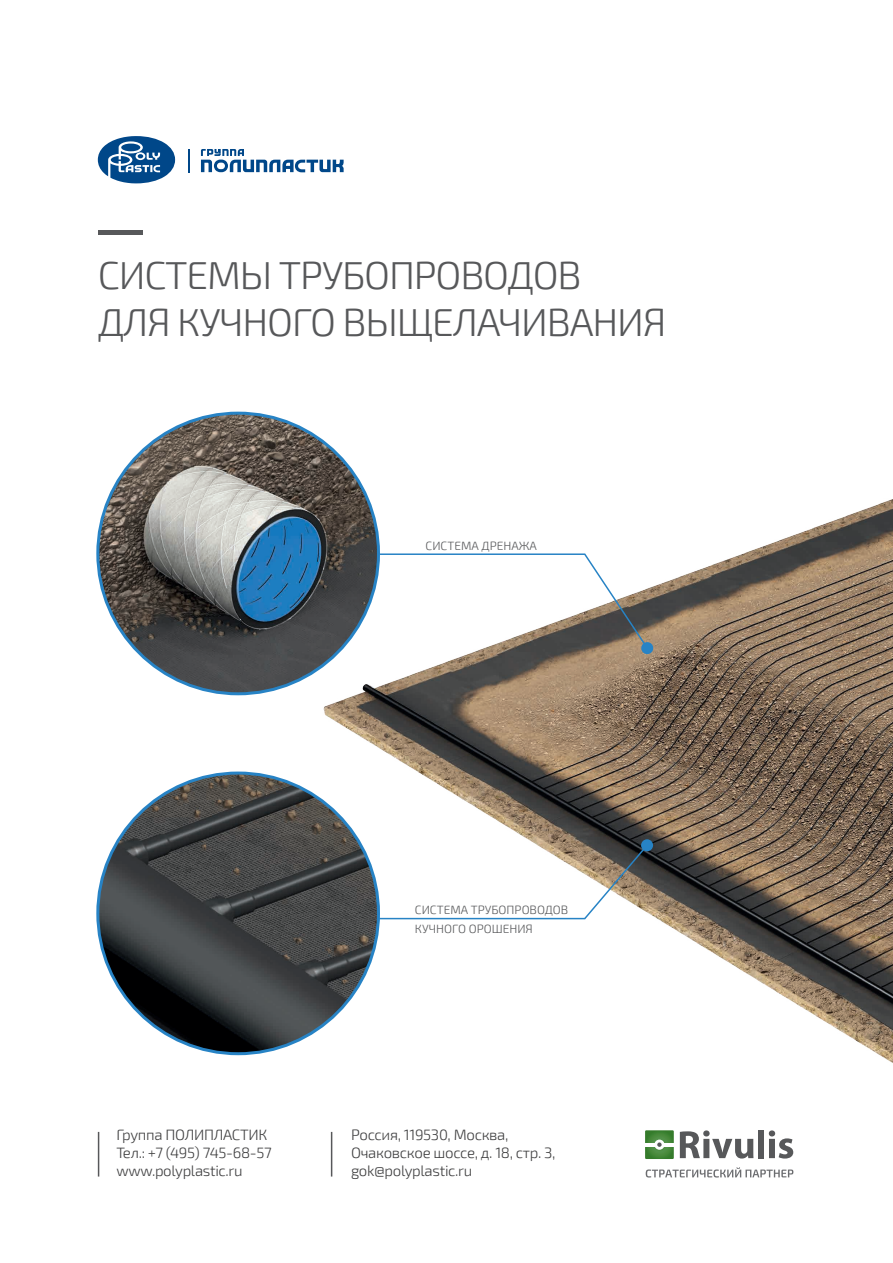
<style>
.page{position:relative;width:893px;height:1263px;background:#fff}
.page>*{position:absolute;margin:0;border:0;box-sizing:border-box;transform-origin:0 0}
.t1{font:300 39px/46.8px "Exo 2";letter-spacing:-.03em;color:#57585a}
.t2{font:300 15px/18px "Exo 2";letter-spacing:-.02em;color:#3e3e3f}
.t3{font:300 12px/19.5px "Exo 2";color:#57585a}
</style>
<div class="page">
<img style="left:311px;top:467px;width:582px;height:596px">
<img style="left:98px;top:413px;width:280px;height:281px;border-radius:140px">
<img style="left:98px;top:773px;width:280px;height:281px;border-radius:140px">
<svg style="left:98px;top:136px;width:77px;height:47px"></svg>
<svg style="left:201px;top:149px;width:143px;height:23px"></svg>
<hr style="left:188px;top:149px;width:2px;height:23px;background:#004789">
<hr style="left:98px;top:230px;width:44px;height:4px;background:#57585a">
<svg style="left:377px;top:553px;width:272px;height:97px"></svg>
<div style="left:641px;top:642px;width:12px;height:12px;background:#2783c5;border-radius:50%"></div>
<svg style="left:377px;top:843px;width:272px;height:77px"></svg>
<div style="left:641px;top:839px;width:12px;height:12px;background:#2783c5;border-radius:50%"></div>
<hr style="left:98px;top:1132px;width:1px;height:44px;background:#57585a">
<hr style="left:331px;top:1132px;width:1px;height:44px;background:#57585a">
<svg style="left:646px;top:1167px;width:147px;height:10px"></svg>
<svg style="left:680px;top:1130px;width:73px;height:28px"></svg>
<div style="left:758px;top:1130px;width:6px;height:28px;background:#57585a"></div>
<svg style="left:769px;top:1130px;width:24px;height:28px"></svg>
<svg style="left:645px;top:1130px;width:29px;height:29px"></svg>
<h1 class="t1" style="left:98px;top:253px;width:570px">СИСТЕМЫ ТРУБОПРОВОДОВ<br>ДЛЯ КУЧНОГО ВЫЩЕЛАЧИВАНИЯ</h1>
<p class="t3" style="left:426px;top:536px;width:113px">СИСТЕМА ДРЕНАЖА</p>
<p class="t3" style="left:415px;top:900px;width:155px">СИСТЕМА ТРУБОПРОВОДОВ<br>КУЧНОГО ОРОШЕНИЯ</p>
<p class="t2" style="left:116px;top:1126px;width:157px">Группа ПОЛИПЛАСТИК<br>Тел.: +7 (495) 745-68-57 www.polyplastic.ru</p>
<p class="t2" style="left:351px;top:1126px;width:206px">Россия, 119530, Москва,<br>Очаковское шоссе, д. 18, стр. 3, gok@polyplastic.ru</p>
</div>
